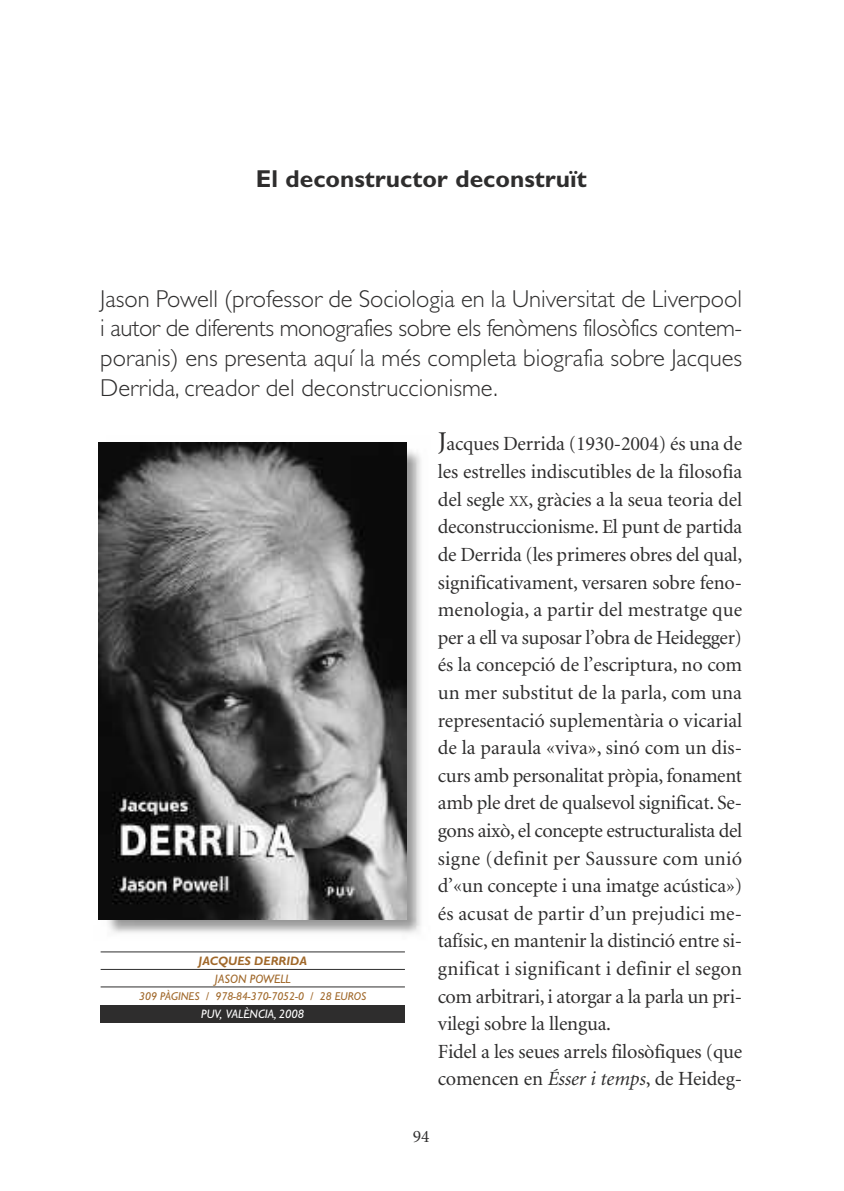
<style>
.page{position:relative;width:844px;height:1191px;background:#fff}
.page>*{position:absolute;margin:0;border:0;box-sizing:border-box;transform-origin:0 0}
.t1{font:300 24.5px/29.8px "Gill Sans";color:#2e2d2d;text-align:justify}
.t2{font:700 24.5px "Gill Sans";color:#2e2d2d}
.t3{font:20.12px/27.7px "Minion";letter-spacing:-.01em;color:#2e2d2d}
.t4{font:17.5px "Minion";color:#2e2d2d}
.t5{font:italic 12.25px "Gill Sans";color:#fff}
.t6{font:italic 700 12.25px "Gill Sans";color:#a0682a}
.t7{font:italic 12.25px "Gill Sans";color:#a0682a}
.t8{font:italic 11.38px "Gill Sans";color:#a0682a}
.s1{font-size:27.12px}
.s2{font-size:15.05px}
.s3{font-style:italic}
</style>
<div class="page">
<img style="left:98px;top:442px;width:323px;height:491px">
<img style="left:99px;top:443px;width:307px;height:477px">
<div style="left:101px;top:1005px;width:304px;height:17px;background:#2e2d2d"></div>
<hr style="left:101px;top:951px;width:304px;height:1px;background:#2e2d2d">
<hr style="left:101px;top:969px;width:304px;height:1px;background:#2e2d2d">
<hr style="left:101px;top:986px;width:304px;height:1px;background:#2e2d2d">
<p class="t2" style="left:256px;top:171px;width:332px">El deconstructor deconstruït</p>
<p class="t1" style="left:100px;top:286px;width:643px">Jason Powell (professor de Sociologia en la Universitat de Liverpool i autor de diferents monografies sobre els fenòmens filosòfics contem&shy;poranis) ens presenta aquí la més completa biografia sobre Jacques Derrida, creador del deconstruccionisme.</p>
<p class="t6" style="left:198px;top:957px;width:110px">JACQUES DERRIDA</p>
<p class="t7" style="left:215px;top:974px;width:77px">JASON POWELL</p>
<p class="t8" style="left:139px;top:992px;width:228px">309 PÀGINES / 978-84-370-7052-0 / 28 EUROS</p>
<p class="t5" style="left:201px;top:1009px;width:104px">PUV, VALÈNCIA, 2008</p>
<p class="t3" style="left:438px;top:432px;width:306px"><span class="s1">J</span>acques Derrida (1930-2004) és una de les estrelles indiscutibles de la filosofia del segle <span class="s2">XX</span>, gràcies a la seua teoria del deconstruccionisme. El punt de partida de Derrida (les primeres obres del qual, significativament, versaren sobre feno&shy;menologia, a partir del mestratge que per a ell va suposar l’obra de Heidegger) és la concepció de l’escriptura, no com un mer substitut de la parla, com una representació suplementària o vicarial de la paraula «viva», sinó com un dis&shy;curs amb personalitat pròpia, fonament amb ple dret de qualsevol significat. Se&shy;gons això, el concepte estructuralista del signe (definit per Saussure com unió d’«un concepte i una imatge acústica») és acusat de partir d’un prejudici me&shy;tafísic, en mantenir la distinció entre si&shy;gnificat i significant i definir el segon com arbitrari, i atorgar a la parla un pri&shy;vilegi sobre la llengua.<br>Fidel a les seues arrels filosòfiques (que comencen en <span class="s3">Ésser i temps</span>, de Heideg-</p>
<p class="t4" style="left:412px;top:1130px;width:18px">94</p>
</div>
